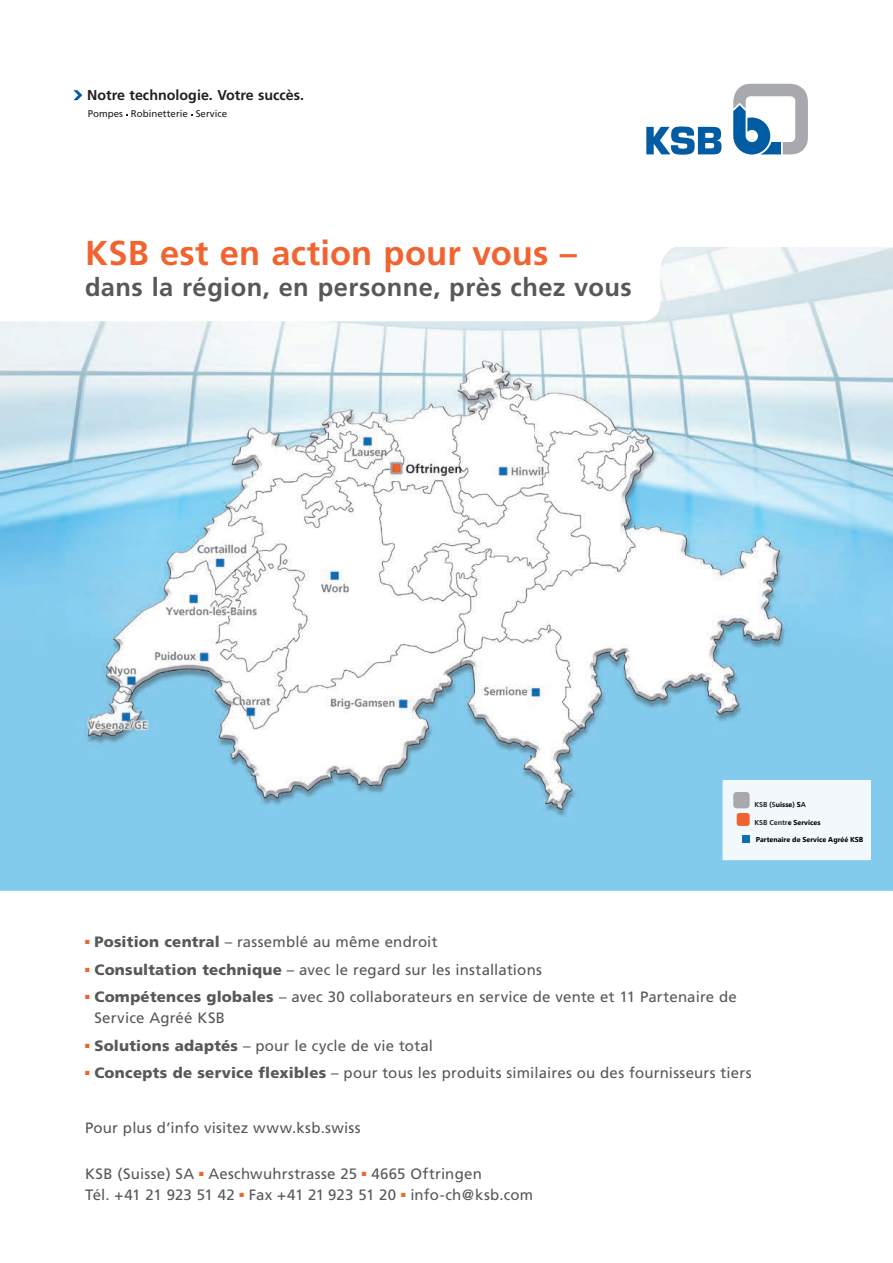
<style>
.page{position:relative;width:893px;height:1263px;background:#fff}
.page>*{position:absolute;margin:0;border:0;box-sizing:border-box;transform-origin:0 0}
.t1{font:700 34.5px "Frutiger";letter-spacing:.005em;color:#f2642f}
.t2{font:700 25.5px "Frutiger";letter-spacing:.015em;color:#57585a}
.t3{font:15px/21px "Frutiger";letter-spacing:.015em;color:#57585a}
.t4{font:700 14.25px "Frutiger";color:#231f20}
.t5{font:9.75px "Frutiger";color:#231f20}
.t6{font:700 7.2px "Segoe UI";color:#000}
.t7{font:700 7.2px "Frutiger LT Pro";color:#231f20}
.s1{font-family:"Segoe UI";color:#000}
.s2{font-family:"Frutiger LT Pro";color:#231f20}
.s3{font-weight:900}
</style>
<div class="page">
<svg style="left:733px;top:84px;width:75px;height:71px"></svg>
<svg style="left:646px;top:126px;width:75px;height:29px"></svg>
<img style="left:0;top:247px;width:893px;height:644px">
<div style="left:723px;top:780px;width:148px;height:80px;background:#f2f8fc"></div>
<div style="left:737px;top:813px;width:13px;height:13px;background:#f2642f;border-radius:3px"></div>
<div style="left:733px;top:792px;width:17px;height:16px;background:#a8a9ad;border-radius:3px"></div>
<svg style="left:742px;top:835px;width:7px;height:7px"></svg>
<svg style="left:73px;top:90px;width:9px;height:10px"></svg>
<div style="left:462px;top:427px;width:71px;height:19px;background:#fff"></div>
<p class="t4" style="left:87px;top:87px;width:218px">Notre technologie. Votre succès.</p>
<p class="t5" style="left:88px;top:108px;width:141px">Pompes Robinetterie Service</p>
<h1 class="t1" style="left:85px;top:233px;width:494px">KSB est en action pour vous –</h1>
<h2 class="t2" style="left:85px;top:273px;width:548px">dans la région, en personne, près chez vous</h2>
<p class="t7" style="left:754px;top:801px;width:53px">KSB (S<span class="s1">uisse</span>) <span class="s1">S</span>A</p>
<p class="t6" style="left:756px;top:834px;width:109px">Partenaire de Service Agréé KSB</p>
<p class="t6" style="left:754px;top:816px;width:68px"><span class="s2">KSB Centr</span>e Services</p>
<p class="t3" style="left:85px;top:932px;width:354px"><sup>■</sup> <span class="s3">Position central</span> – rassemblé au même endroit</p>
<p class="t3" style="left:85px;top:959px;width:458px"><sup>■</sup> <span class="s3">Consultation technique</span> – avec le regard sur les installations</p>
<p class="t3" style="left:94px;top:986px;width:644px;text-indent:-9px"><sup>■</sup> <span class="s3">Compétences globales</span> – avec 30 collaborateurs en service de vente et 11 Partenaire de<br>Service Agréé KSB</p>
<p class="t3" style="left:85px;top:1035px;width:350px"><sup>■</sup> <span class="s3">Solutions adaptés</span> – pour le cycle de vie total</p>
<p class="t3" style="left:85px;top:1062px;width:668px"><sup>■</sup> <span class="s3">Concepts de service flexibles</span> – pour tous les produits similaires ou des fournisseurs tiers</p>
<p class="t3" style="left:85px;top:1117px;width:277px">Pour plus d’info visitez www.ksb.swiss</p>
<p class="t3" style="left:85px;top:1164px;width:450px">KSB (Suisse) SA <sup>■</sup> Aeschwuhrstrasse 25 <sup>■</sup> 4665 Oftringen<br>Tél. +41 21 923 51 42 <sup>■</sup> Fax +41 21 923 51 20 <sup>■</sup> info-ch@ksb.com</p>
</div>
